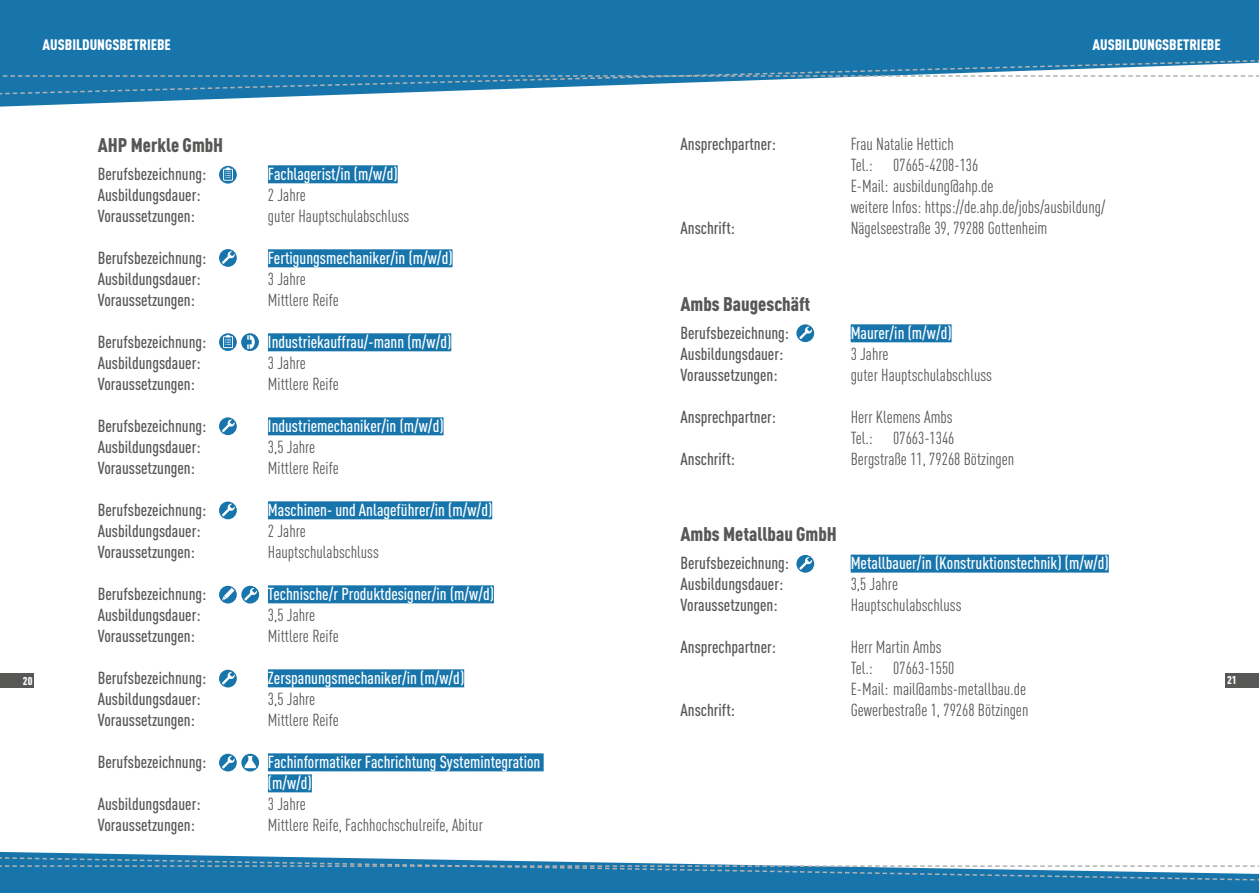
<style>
.page{position:relative;width:1259px;height:893px;background:#fff}
.page>*{position:absolute;margin:0;border:0;box-sizing:border-box;transform-origin:0 0}
.t1{font:900 19.5px "DIN Cond";color:#575756}
.t2{font:500 17.25px "DIN Cond";color:#575756}
.t3{font:17.25px/21px "DIN Cond";color:#575756}
.t4{font:500 17.25px/21px "DIN Cond";color:#fff}
.t5{font:900 15px "DIN Cond";color:#fff}
.t6{font:900 11.25px "DIN Cond";color:#fff}
</style>
<div class="page">
<svg style="left:0;top:0;width:1259px;height:107px;fill:#1775ac"></svg>
<svg style="left:0;top:851px;width:1259px;height:42px;fill:#1775ac"></svg>
<svg style="left:0;top:855px;width:1259px;height:29px"></svg>
<svg style="left:0;top:56px;width:1259px;height:41px"></svg>
<div style="left:0;top:673px;width:34px;height:15px;background:#575756"></div>
<div style="left:1225px;top:673px;width:34px;height:15px;background:#575756"></div>
<div style="left:268px;top:165px;width:130px;height:18px;background:#1775ac"></div>
<div style="left:268px;top:249px;width:184px;height:18px;background:#1775ac"></div>
<div style="left:268px;top:333px;width:183px;height:18px;background:#1775ac"></div>
<div style="left:268px;top:417px;width:175px;height:18px;background:#1775ac"></div>
<div style="left:268px;top:501px;width:224px;height:18px;background:#1775ac"></div>
<div style="left:268px;top:585px;width:226px;height:18px;background:#1775ac"></div>
<div style="left:268px;top:669px;width:196px;height:18px;background:#1775ac"></div>
<div style="left:268px;top:753px;width:275px;height:18px;background:#1775ac"></div>
<div style="left:268px;top:774px;width:44px;height:18px;background:#1775ac"></div>
<svg style="left:219px;top:249px;width:18px;height:18px"></svg>
<svg style="left:222px;top:251px;width:13px;height:13px"></svg>
<svg style="left:219px;top:417px;width:18px;height:18px"></svg>
<svg style="left:222px;top:419px;width:13px;height:13px"></svg>
<svg style="left:796px;top:324px;width:18px;height:18px"></svg>
<svg style="left:799px;top:326px;width:13px;height:13px"></svg>
<svg style="left:796px;top:555px;width:18px;height:18px"></svg>
<svg style="left:799px;top:557px;width:13px;height:13px"></svg>
<div style="left:219px;top:502px;width:18px;height:17px;background:#1775ac;border-radius:50%"></div>
<svg style="left:222px;top:504px;width:13px;height:13px"></svg>
<div style="left:219px;top:670px;width:18px;height:17px;background:#1775ac;border-radius:50%"></div>
<svg style="left:222px;top:672px;width:13px;height:13px"></svg>
<div style="left:219px;top:754px;width:18px;height:17px;background:#1775ac;border-radius:50%"></div>
<svg style="left:222px;top:756px;width:13px;height:13px"></svg>
<div style="left:241px;top:586px;width:18px;height:17px;background:#1775ac;border-radius:50%"></div>
<svg style="left:244px;top:588px;width:13px;height:13px"></svg>
<svg style="left:241px;top:754px;width:18px;height:17px"></svg>
<svg style="left:244px;top:756px;width:12px;height:12px"></svg>
<svg style="left:241px;top:333px;width:18px;height:18px"></svg>
<svg style="left:247px;top:335px;width:8px;height:14px"></svg>
<svg style="left:219px;top:166px;width:18px;height:18px"></svg>
<svg style="left:223px;top:167px;width:10px;height:14px"></svg>
<svg style="left:219px;top:333px;width:18px;height:18px"></svg>
<svg style="left:223px;top:335px;width:10px;height:13px"></svg>
<div style="left:219px;top:586px;width:18px;height:17px;background:#1775ac;border-radius:50%"></div>
<svg style="left:222px;top:588px;width:12px;height:12px"></svg>
<div style="left:850px;top:324px;width:101px;height:18px;background:#1775ac"></div>
<div style="left:850px;top:555px;width:258px;height:18px;background:#1775ac"></div>
<p class="t5" style="left:43px;top:35px;width:130px">AUSBILDUNGSBETRIEBE</p>
<p class="t5" style="left:1092px;top:35px;width:130px">AUSBILDUNGSBETRIEBE</p>
<p class="t2" style="left:680px;top:134px;width:97px">Ansprechpartner:</p>
<p class="t3" style="left:850px;top:134px;width:256px">Frau Natalie Hettich<br>Tel.: 07665-4208-136<br>E-Mail: ausbildung@ahp.de<br>weitere Infos: https://de.ahp.de/jobs/ausbildung/</p>
<p class="t2" style="left:680px;top:218px;width:56px">Anschrift:</p>
<p class="t3" style="left:850px;top:218px;width:198px">Nägelseestraße 39, 79288 Gottenheim</p>
<p class="t1" style="left:98px;top:133px;width:127px">AHP Merkle GmbH</p>
<p class="t2" style="left:98px;top:163px;width:110px">Berufsbezeichnung:</p>
<p class="t4" style="left:268px;top:163px;width:131px">Fachlagerist/in (m/w/d)</p>
<p class="t2" style="left:98px;top:184px;width:104px">Ausbildungsdauer:</p>
<p class="t3" style="left:268px;top:184px;width:39px">2 Jahre</p>
<p class="t2" style="left:98px;top:205px;width:99px">Voraussetzungen:</p>
<p class="t3" style="left:268px;top:205px;width:143px">guter Hauptschulabschluss</p>
<p class="t2" style="left:98px;top:247px;width:110px">Berufsbezeichnung:</p>
<p class="t4" style="left:268px;top:247px;width:186px">Fertigungsmechaniker/in (m/w/d)</p>
<p class="t2" style="left:98px;top:268px;width:104px">Ausbildungsdauer:</p>
<p class="t3" style="left:268px;top:268px;width:39px">3 Jahre</p>
<p class="t2" style="left:98px;top:289px;width:99px">Voraussetzungen:</p>
<p class="t3" style="left:268px;top:289px;width:72px">Mittlere Reife</p>
<p class="t2" style="left:98px;top:331px;width:110px">Berufsbezeichnung:</p>
<p class="t4" style="left:268px;top:331px;width:185px">Industriekauffrau/-mann (m/w/d)</p>
<p class="t2" style="left:98px;top:352px;width:104px">Ausbildungsdauer:</p>
<p class="t3" style="left:268px;top:352px;width:39px">3 Jahre</p>
<p class="t2" style="left:98px;top:373px;width:99px">Voraussetzungen:</p>
<p class="t3" style="left:268px;top:373px;width:72px">Mittlere Reife</p>
<p class="t2" style="left:98px;top:415px;width:110px">Berufsbezeichnung:</p>
<p class="t4" style="left:268px;top:415px;width:177px">Industriemechaniker/in (m/w/d)</p>
<p class="t2" style="left:98px;top:436px;width:104px">Ausbildungsdauer:</p>
<p class="t3" style="left:268px;top:436px;width:49px">3,5 Jahre</p>
<p class="t2" style="left:98px;top:457px;width:99px">Voraussetzungen:</p>
<p class="t3" style="left:268px;top:457px;width:72px">Mittlere Reife</p>
<p class="t2" style="left:98px;top:499px;width:110px">Berufsbezeichnung:</p>
<p class="t4" style="left:268px;top:499px;width:226px">Maschinen- und Anlageführer/in (m/w/d)</p>
<p class="t2" style="left:98px;top:520px;width:104px">Ausbildungsdauer:</p>
<p class="t3" style="left:268px;top:520px;width:39px">2 Jahre</p>
<p class="t2" style="left:98px;top:541px;width:99px">Voraussetzungen:</p>
<p class="t3" style="left:268px;top:541px;width:112px">Hauptschulabschluss</p>
<p class="t2" style="left:98px;top:583px;width:110px">Berufsbezeichnung:</p>
<p class="t4" style="left:268px;top:583px;width:227px">Technische/r Produktdesigner/in (m/w/d)</p>
<p class="t2" style="left:98px;top:604px;width:104px">Ausbildungsdauer:</p>
<p class="t3" style="left:268px;top:604px;width:49px">3,5 Jahre</p>
<p class="t2" style="left:98px;top:625px;width:99px">Voraussetzungen:</p>
<p class="t3" style="left:268px;top:625px;width:72px">Mittlere Reife</p>
<p class="t2" style="left:98px;top:667px;width:110px">Berufsbezeichnung:</p>
<p class="t4" style="left:268px;top:667px;width:198px">Zerspanungsmechaniker/in (m/w/d)</p>
<p class="t2" style="left:98px;top:688px;width:104px">Ausbildungsdauer:</p>
<p class="t3" style="left:268px;top:688px;width:49px">3,5 Jahre</p>
<p class="t2" style="left:98px;top:709px;width:99px">Voraussetzungen:</p>
<p class="t3" style="left:268px;top:709px;width:72px">Mittlere Reife</p>
<p class="t2" style="left:98px;top:751px;width:110px">Berufsbezeichnung:</p>
<p class="t4" style="left:268px;top:751px;width:274px">Fachinformatiker Fachrichtung Systemintegration (m/w/d)</p>
<p class="t2" style="left:98px;top:793px;width:104px">Ausbildungsdauer:</p>
<p class="t3" style="left:268px;top:793px;width:39px">3 Jahre</p>
<p class="t2" style="left:98px;top:814px;width:99px">Voraussetzungen:</p>
<p class="t3" style="left:268px;top:814px;width:216px">Mittlere Reife, Fachhochschulreife, Abitur</p>
<p class="t1" style="left:680px;top:292px;width:131px">Ambs Baugeschäft</p>
<p class="t2" style="left:680px;top:322px;width:110px">Berufsbezeichnung:</p>
<p class="t4" style="left:850px;top:322px;width:102px">Maurer/in (m/w/d)</p>
<p class="t2" style="left:680px;top:343px;width:104px">Ausbildungsdauer:</p>
<p class="t3" style="left:850px;top:343px;width:39px">3 Jahre</p>
<p class="t2" style="left:680px;top:364px;width:99px">Voraussetzungen:</p>
<p class="t3" style="left:850px;top:364px;width:143px">guter Hauptschulabschluss</p>
<p class="t2" style="left:680px;top:406px;width:97px">Ansprechpartner:</p>
<p class="t3" style="left:850px;top:406px;width:105px">Herr Klemens Ambs<br>Tel.: 07663-1346</p>
<p class="t2" style="left:680px;top:448px;width:56px">Anschrift:</p>
<p class="t3" style="left:850px;top:448px;width:165px">Bergstraße 11, 79268 Bötzingen</p>
<p class="t1" style="left:680px;top:522px;width:158px">Ambs Metallbau GmbH</p>
<p class="t2" style="left:680px;top:552px;width:110px">Berufsbezeichnung:</p>
<p class="t4" style="left:850px;top:552px;width:260px">Metallbauer/in (Konstruktionstechnik) (m/w/d)</p>
<p class="t2" style="left:680px;top:573px;width:104px">Ausbildungsdauer:</p>
<p class="t3" style="left:850px;top:573px;width:49px">3,5 Jahre</p>
<p class="t2" style="left:680px;top:594px;width:99px">Voraussetzungen:</p>
<p class="t3" style="left:850px;top:594px;width:112px">Hauptschulabschluss</p>
<p class="t2" style="left:680px;top:636px;width:97px">Ansprechpartner:</p>
<p class="t3" style="left:850px;top:636px;width:177px">Herr Martin Ambs<br>Tel.: 07663-1550<br>E-Mail: mail@ambs-metallbau.de</p>
<p class="t2" style="left:680px;top:699px;width:56px">Anschrift:</p>
<p class="t3" style="left:850px;top:699px;width:179px">Gewerbestraße 1, 79268 Bötzingen</p>
<p class="t6" style="left:23px;top:673px;width:11px">20</p>
<p class="t6" style="left:1227px;top:673px;width:11px">21</p>
</div>
